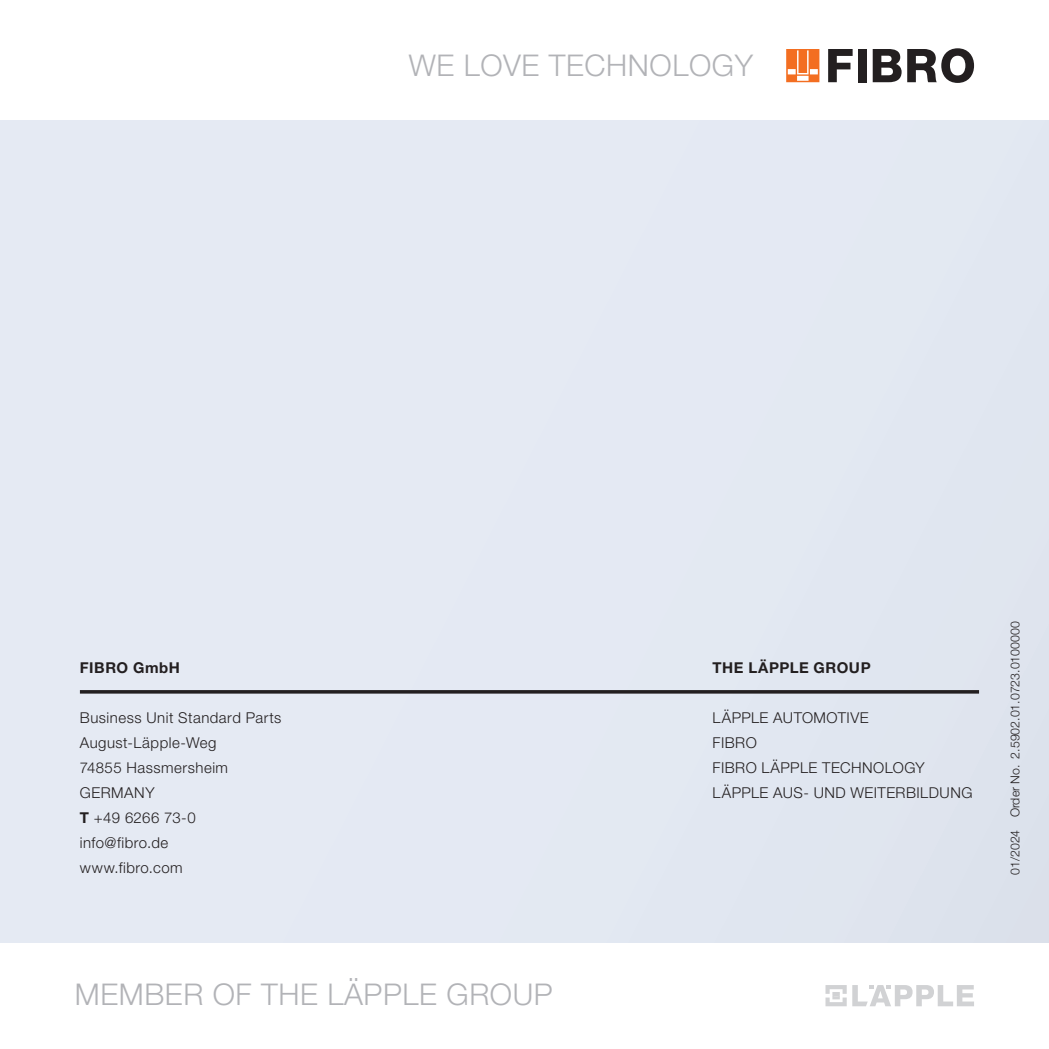
<style>
.page{position:relative;width:1049px;height:1049px;background:#fff}
.page>*{position:absolute;margin:0;border:0;box-sizing:border-box;transform-origin:0 0}
.t1{font:300 30px "Helvetica Neue LT Pro";letter-spacing:.02em;color:#b2b3b7}
.t2{font:300 15px/25px "Helvetica Neue LT Pro";letter-spacing:.03em;color:#231f20}
.t3{font:700 15px "Helvetica Neue LT Pro";letter-spacing:.04em;color:#231f20}
.t4{font:300 12.25px "Helvetica Neue LT Pro";color:#231f20}
.s1{font-weight:700}
</style>
<div class="page">
<div style="left:0;top:120px;width:1049px;height:823px;background:#e4e9f3"></div>
<hr style="left:80px;top:690px;width:899px;height:3px;background:#231f20">
<svg style="left:828px;top:49px;width:24px;height:33px"></svg>
<div style="left:858px;top:49px;width:9px;height:33px;background:#231f20"></div>
<svg style="left:873px;top:49px;width:28px;height:33px"></svg>
<svg style="left:907px;top:48px;width:67px;height:35px"></svg>
<svg style="left:786px;top:49px;width:33px;height:33px"></svg>
<svg style="left:825px;top:985px;width:149px;height:21px"></svg>
<h1 class="t1" style="left:409px;top:47px;width:346px">WE LOVE TECHNOLOGY</h1>
<p class="t3" style="left:80px;top:658px;width:102px">FIBRO GmbH</p>
<p class="t2" style="left:80px;top:705px;width:203px">Business Unit Standard Parts</p>
<p class="t2" style="left:80px;top:730px;width:150px">August-Läpple-Weg<br>74855 Hassmersheim<br>GERMANY<br><span class="s1">T</span> +49 6266 73-0 info@fibro.de www.fibro.com</p>
<h1 class="t1" style="left:75px;top:976px;width:479px">MEMBER OF THE LÄPPLE GROUP</h1>
<p class="t3" style="left:713px;top:658px;width:159px">THE LÄPPLE GROUP</p>
<p class="t2" style="left:713px;top:705px;width:261px">LÄPPLE AUTOMOTIVE<br>FIBRO<br>FIBRO LÄPPLE TECHNOLOGY<br>LÄPPLE AUS- UND WEITERBILDUNG</p>
<p class="t4" style="left:1007px;top:875px;width:255px;rotate:-90deg">01/2024 Order No. 2.5902.01.0723.0100000</p>
</div>
